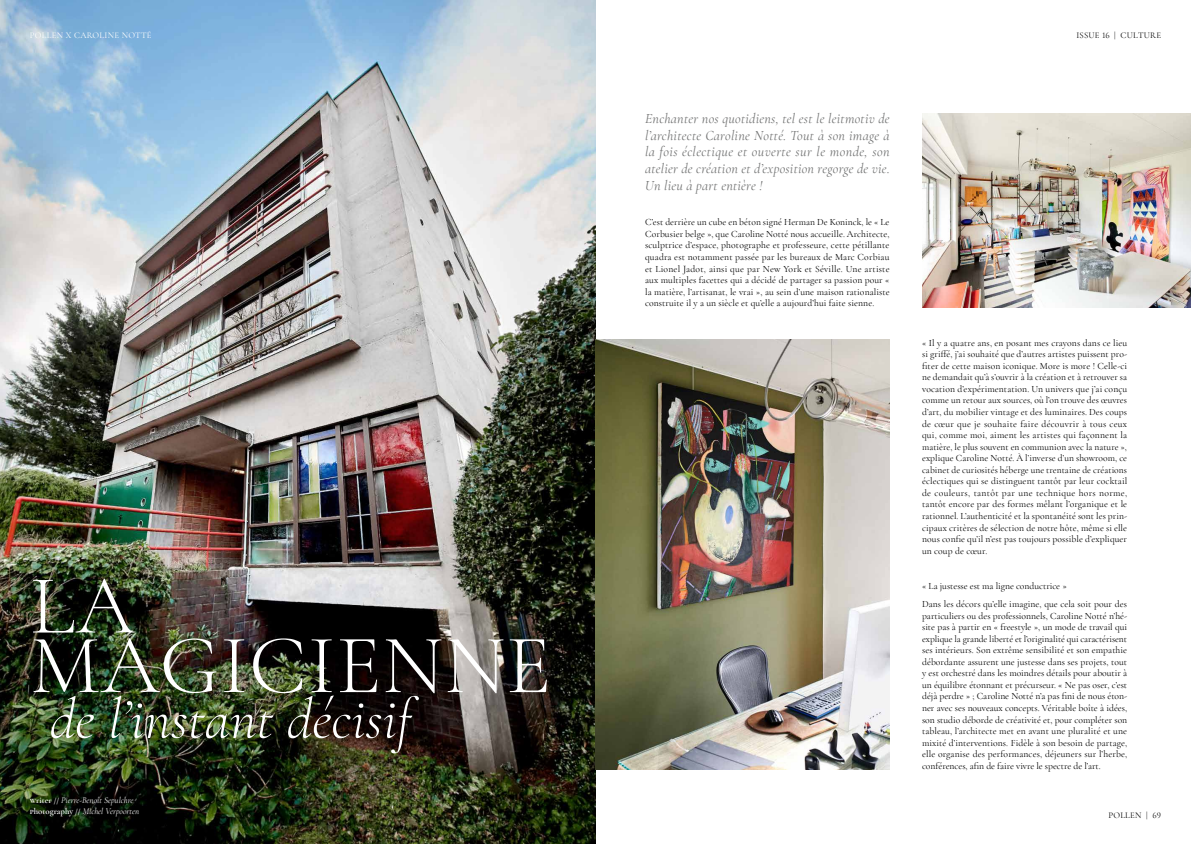
<style>
.page{position:relative;width:1191px;height:844px;background:#fff}
.page>*{position:absolute;margin:0;border:0;box-sizing:border-box;transform-origin:0 0}
.t1{font:300 84.26px/59.5px "Cormorant Garamond";letter-spacing:.01em;color:#fff}
.t2{font:italic 300 57.49px "Cormorant Garamond";color:#fff}
.t3{font:italic 14px/16.6px "Cormorant Garamond";letter-spacing:.02em;color:#6f7070;text-align:justify}
.t4{font:9.62px/11.5px "Cormorant Garamond";letter-spacing:.005em;color:#000;text-align:justify}
.t5{font:italic 8.75px/10.5px "Cormorant Garamond";color:#fff}
.t6{font:8.75px "Cormorant Garamond";letter-spacing:.025em;color:#000}
.t7{font:8.75px "Cormorant Garamond";letter-spacing:.035em;color:#fff}
.s1{font-weight:600;font-style:normal}
</style>
<div class="page">
<img style="left:0;top:0;width:595px;height:843px">
<img style="left:922px;top:114px;width:269px;height:193px">
<img style="left:595px;top:339px;width:294px;height:430px">
<p class="t7" style="left:30px;top:30px;width:123px">POLLEN X CAROLINE NOTTÉ</p>
<h1 class="t1" style="left:30px;top:575px;width:522px">LA<br>MAGICIENNE</h1>
<h2 class="t2" style="left:50px;top:684px;width:363px">de l’instant décisif</h2>
<p class="t5" style="left:30px;top:795px;width:111px"><span class="s1">Writer //</span> Pierre-Benoît Sepulchre<br><span class="s1">Photography //</span> Michel Verpoorten</p>
<h3 class="t3" style="left:645px;top:110px;width:246px">Enchanter nos quotidiens, tel est le leitmotiv de l’architecte Caroline Notté. Tout à son image à la fois éclectique et ouverte sur le monde, son atelier de création et d’exposition regorge de vie.<br>Un lieu à part entière !</h3>
<p class="t4" style="left:645px;top:216px;width:246px">C’est derrière un cube en béton signé Herman De Koninck, le « Le Corbusier belge », que Caroline Notté nous accueille. Architecte, sculptrice d’espace, photographe et professeure, cette pétillante quadra est notamment passée par les bureaux de Marc Corbiau et Lionel Jadot, ainsi que par New York et Séville. Une artiste aux multiples facettes qui a décidé de partager sa passion pour « la matière, l’artisanat, le vrai », au sein d’une maison rationaliste construite il y a un siècle et qu’elle a aujourd’hui faite sienne.</p>
<p class="t6" style="left:1076px;top:30px;width:86px">ISSUE 16 | CULTURE</p>
<p class="t4" style="left:922px;top:337px;width:207px">« Il y a quatre ans, en posant mes crayons dans ce lieu si griffé, j’ai souhaité que d’autres artistes puissent pro&shy;fiter de cette maison iconique. More is more ! Celle-ci ne demandait qu’à s’ouvrir à la création et à retrouver sa vocation d’expérimentation. Un univers que j’ai conçu comme un retour aux sources, où l’on trouve des œuvres d’art, du mobilier vintage et des luminaires. Des coups de cœur que je souhaite faire découvrir à tous ceux qui, comme moi, aiment les artistes qui façonnent la matière, le plus souvent en communion avec la nature », explique Caroline Notté. À l’inverse d’un showroom, ce cabinet de curiosités héberge une trentaine de créations éclectiques qui se distinguent tantôt par leur cocktail de couleurs, tantôt par une technique hors norme, tantôt encore par des formes mêlant l’organique et le rationnel. L’authenticité et la spontanéité sont les prin&shy;cipaux critères de sélection de notre hôte, même si elle nous confie qu’il n’est pas toujours possible d’expliquer un coup de cœur.</p>
<p class="t4" style="left:922px;top:577px;width:206px;line-height:17.8px">« La justesse est ma ligne conductrice »<br>Dans les décors qu’elle imagine, que cela soit pour des</p>
<p class="t4" style="left:922px;top:609px;width:207px">particuliers ou des professionnels, Caroline Notté n’hé&shy;site pas à partir en « freestyle », un mode de travail qui explique la grande liberté et l’originalité qui caractérisent ses intérieurs. Son extrême sensibilité et son empathie débordante assurent une justesse dans ses projets, tout y est orchestré dans les moindres détails pour aboutir à un équilibre étonnant et précurseur. « Ne pas oser, c’est déjà perdre » ; Caroline Notté n’a pas fini de nous éton&shy;ner avec ses nouveaux concepts. Véritable boîte à idées, son studio déborde de créativité et, pour compléter son tableau, l’architecte met en avant une pluralité et une mixité d’interventions. Fidèle à son besoin de partage, elle organise des performances, déjeuners sur l’herbe, conférences, afin de faire vivre le spectre de l’art.</p>
<p class="t6" style="left:1108px;top:810px;width:54px">POLLEN | 69</p>
</div>
